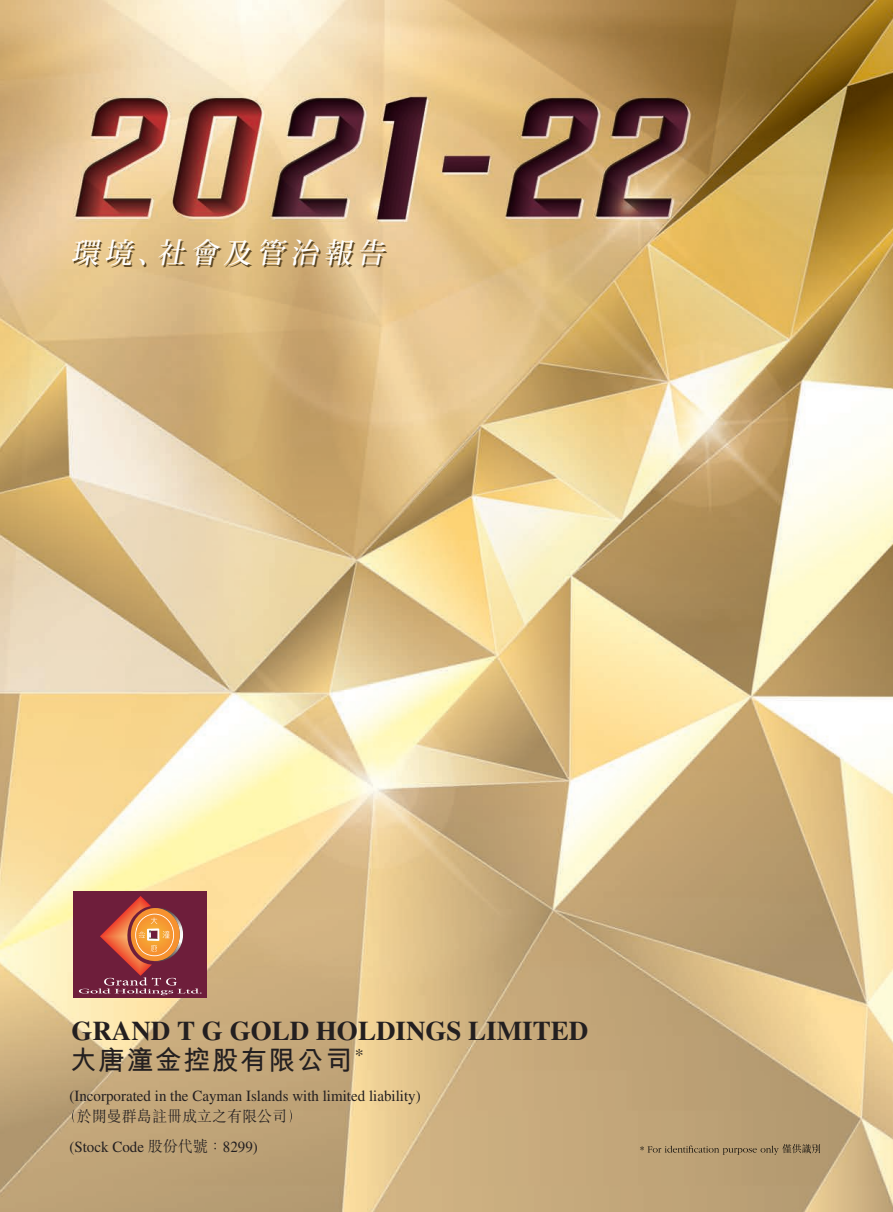
<style>
.page{position:relative;width:893px;height:1212px;background:#fff}
.page>*{position:absolute;margin:0;border:0;box-sizing:border-box;transform-origin:0 0}
.t1{font:italic 500 28.2px "Ryo Disp Plus N";color:#5d4826}
.t2{font:700 27px "Times LT Std";color:#231f20}
.t3{font:700 27px "M Hei HK";letter-spacing:.05em;color:#231f20}
.t4{font:15.6px "Times LT Std";color:#231f20}
.t5{font:300 15.6px "M Sung HK";color:#231f20}
.t6{font:9.9px "Times LT Std";color:#030303}
.s1{font-family:"M Sung HK";font-weight:300}
</style>
<div class="page">
<img style="left:0;top:0;width:893px;height:1212px">
<svg style="left:648px;top:1144px;width:172px;height:11px;background:#a08964"></svg>
<svg style="left:72px;top:1109px;width:2px;height:14px"></svg>
<svg style="left:290px;top:1109px;width:2px;height:14px"></svg>
<div style="left:73px;top:891px;width:134px;height:107px;background:#6e1e3b"></div>
<svg style="left:79px;top:896px;width:123px;height:99px"></svg>
<h1 class="t1" style="left:72px;top:236px;width:322px">環境、社會及管治報告</h1>
<h2 class="t2" style="left:71px;top:1015px;width:518px">GRAND T G GOLD HOLDINGS LIMITED</h2>
<h2 class="t3" style="left:70px;top:1041px;width:295px">大唐潼金控股有限公司<sup>*</sup></h2>
<p class="t5" style="left:77px;top:1105px;width:212px">於開曼群島註冊成立之有限公司</p>
<p class="t4" style="left:69px;top:1087px;width:353px">(Incorporated in the Cayman Islands with limited liability)</p>
<p class="t4" style="left:69px;top:1138px;width:190px">(Stock Code <span class="s1">股份代號：</span>8299)</p>
<p class="t6" style="left:640px;top:1143px;width:6px">*</p>
</div>
